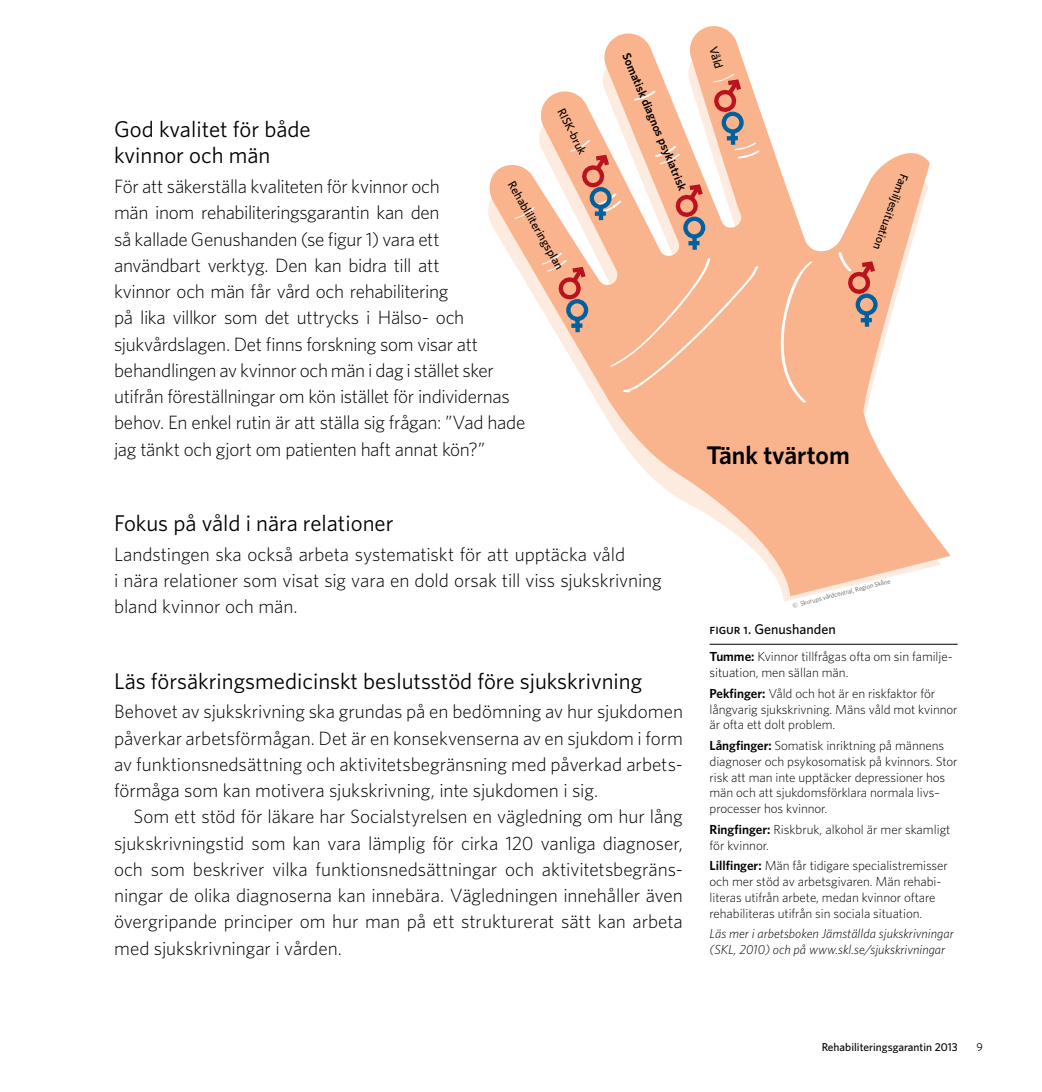
<style>
.page{position:relative;width:1042px;height:1092px;background:#fff}
.page>*{position:absolute;margin:0;border:0;box-sizing:border-box;transform-origin:0 0}
.t1{font:600 25.55px "Whitney";color:#000}
.t2{font:22.75px/26.2px "Whitney";color:#000}
.t3{font:300 19.25px/26.2px "Whitney";letter-spacing:-.015em;color:#000}
.t4{font:500 14px "Whitney";color:#000}
.t5{font:300 13.12px/15.8px "Whitney";letter-spacing:-.005em;color:#000}
.t6{font:italic 300 13.12px/15.8px "Whitney";color:#000}
.t7{font:500 11.9px "Whitney";color:#000}
.t8{font:600 11.9px "Whitney";color:#000}
.t9{font:500 11.38px "Whitney";color:#000}
.t10{font:11.38px "Whitney";color:#000}
.t11{font:6.48px "Whitney";color:#58595b}
.s1{font-weight:600}
</style>
<div class="page">
<svg style="left:488px;top:26px;width:462px;height:570px"></svg>
<div style="left:609px;top:258px;width:149px;height:134px;background:#fab48d"></div>
<svg style="left:514px;top:207px;width:21px;height:12px"></svg>
<svg style="left:654px;top:146px;width:27px;height:18px"></svg>
<svg style="left:733px;top:142px;width:27px;height:17px"></svg>
<svg style="left:633px;top:90px;width:23px;height:11px"></svg>
<svg style="left:778px;top:261px;width:35px;height:142px;background:#faba96"></svg>
<hr style="left:599px;top:207px;width:4px;height:13px;background:#00619e">
<div style="left:595px;top:211px;width:11px;height:5px;background:#00619e"></div>
<svg style="left:569px;top:140px;width:53px;height:73px;background:#e3ac97"></svg>
<div style="left:721px;top:111px;width:23px;height:23px;border:4px solid #00619e;border-radius:50%"></div>
<hr style="left:731px;top:132px;width:4px;height:13px;background:#00619e">
<svg style="left:727px;top:136px;width:11px;height:4px"></svg>
<svg style="left:710px;top:74px;width:34px;height:42px"></svg>
<div style="left:683px;top:216px;width:22px;height:23px;border:4px solid #00619e;border-radius:50%"></div>
<div style="left:692px;top:236px;width:5px;height:14px;background:#00619e"></div>
<svg style="left:688px;top:241px;width:11px;height:4px"></svg>
<svg style="left:672px;top:182px;width:34px;height:39px"></svg>
<div style="left:566px;top:299px;width:22px;height:22px;border:4px solid #00619e;border-radius:50%"></div>
<div style="left:575px;top:319px;width:5px;height:13px;background:#00619e"></div>
<div style="left:571px;top:323px;width:11px;height:5px;background:#00619e"></div>
<svg style="left:541px;top:252px;width:48px;height:51px;background:#eca185"></svg>
<div style="left:855px;top:293px;width:23px;height:22px;border:4px solid #00619e;border-radius:50%"></div>
<div style="left:864px;top:313px;width:5px;height:14px;background:#00619e"></div>
<hr style="left:861px;top:318px;width:11px;height:4px;background:#00619e">
<svg style="left:838px;top:251px;width:40px;height:46px;background:#e8967c"></svg>
<hr style="left:709px;top:643px;width:248px;height:1px;background:#000">
<p class="t7" style="left:568px;top:106px;width:51px;rotate:63deg">RISK-bruk</p>
<p class="t2" style="left:114px;top:115px;width:198px">God kvalitet för både kvinnor och män</p>
<p class="t3" style="left:114px;top:172px;width:413px">För att säkerställa kvaliteten för kvinnor och<br>män inom rehabiliteringsgarantin kan den<br>så kallade Genushanden (se figur 1) vara ett användbart verktyg. Den kan bidra till att<br>kvinnor och män får vård och rehabilitering<br>på lika villkor som det uttrycks i Hälso- och sjukvårdslagen. Det finns forskning som visar att behandlingen av kvinnor och män i dag i stället sker utifrån föreställningar om kön istället för individernas behov. En enkel rutin är att ställa sig frågan: ”Vad hade jag tänkt och gjort om patienten haft annat kön?”</p>
<p class="t7" style="left:518px;top:178px;width:101px;rotate:60deg">Rehabliliteringsplan</p>
<p class="t8" style="left:633px;top:50px;width:149px;rotate:67deg">Somatisk diagnos psykiatrisk</p>
<p class="t7" style="left:720px;top:45px;width:24px;rotate:74deg">Våld</p>
<p class="t7" style="left:912px;top:177px;width:81px;rotate:110deg">Familjesituation</p>
<h1 class="t1" style="left:706px;top:438px;width:145px">Tänk tvärtom</h1>
<p class="t2" style="left:114px;top:509px;width:281px">Fokus på våld i nära relationer</p>
<p class="t3" style="left:114px;top:540px;width:549px">Landstingen ska också arbeta systematiskt för att upptäcka våld<br>i nära relationer som visat sig vara en dold orsak till viss sjukskrivning bland kvinnor och män.</p>
<p class="t2" style="left:114px;top:667px;width:530px">Läs försäkringsmedicinskt beslutsstöd före sjukskrivning</p>
<p class="t3" style="left:114px;top:697px;width:570px;text-align:justify">Behovet av sjukskrivning ska grundas på en bedömning av hur sjukdomen påverkar arbetsförmågan. Det är en konsekvenserna av en sjukdom i form av funktionsnedsättning och aktivitetsbegränsning med påverkad arbets&shy;förmåga som kan motivera sjukskrivning, inte sjukdomen i sig.</p>
<p class="t3" style="left:114px;top:802px;width:570px;text-align:justify;text-indent:19px">Som ett stöd för läkare har Socialstyrelsen en vägledning om hur lång sjukskrivningstid som kan vara lämplig för cirka 120 vanliga diagnoser, och som beskriver vilka funktionsnedsättningar och aktivitetsbegräns&shy;ningar de olika diagnoserna kan innebära. Vägledningen innehåller även övergripande principer om hur man på ett strukturerat sätt kan arbeta med sjukskrivningar i vården.</p>
<p class="t11" style="left:791px;top:601px;width:102px;rotate:-14deg">© Skurups vårdcentral, Region Skåne</p>
<p class="t4" style="left:709px;top:619px;width:128px">figur 1. Genushanden</p>
<p class="t5" style="left:709px;top:648px;width:243px"><span class="s1">Tumme:</span> Kvinnor tillfrågas ofta om sin familje&shy;situation, men sällan män.</p>
<p class="t5" style="left:709px;top:685px;width:250px"><span class="s1">Pekfinger:</span> Våld och hot är en riskfaktor för långvarig sjukskrivning. Mäns våld mot kvinnor är ofta ett dolt problem.</p>
<p class="t5" style="left:709px;top:737px;width:250px"><span class="s1">Långfinger:</span> Somatisk inriktning på männens diagnoser och psykosomatisk på kvinnors. Stor risk att man inte upptäcker depressioner hos män och att sjukdomsförklara normala livs– processer hos kvinnor.</p>
<p class="t5" style="left:709px;top:821px;width:242px"><span class="s1">Ringfinger:</span> Riskbruk, alkohol är mer skamligt för kvinnor.</p>
<p class="t5" style="left:709px;top:857px;width:240px"><span class="s1">Lillfinger:</span> Män får tidigare specialistremisser och mer stöd av arbetsgivaren. Män rehabi&shy;literas utifrån arbete, medan kvinnor oftare rehabiliteras utifrån sin sociala situation.</p>
<p class="t6" style="left:709px;top:925px;width:246px">Läs mer i arbetsboken Jämställda sjukskrivningar (SKL, 2010) och på www.skl.se/sjukskrivningar</p>
<p class="t9" style="left:821px;top:1039px;width:137px">Rehabiliteringsgarantin 2013</p>
<p class="t10" style="left:976px;top:1039px;width:8px">9</p>
</div>
